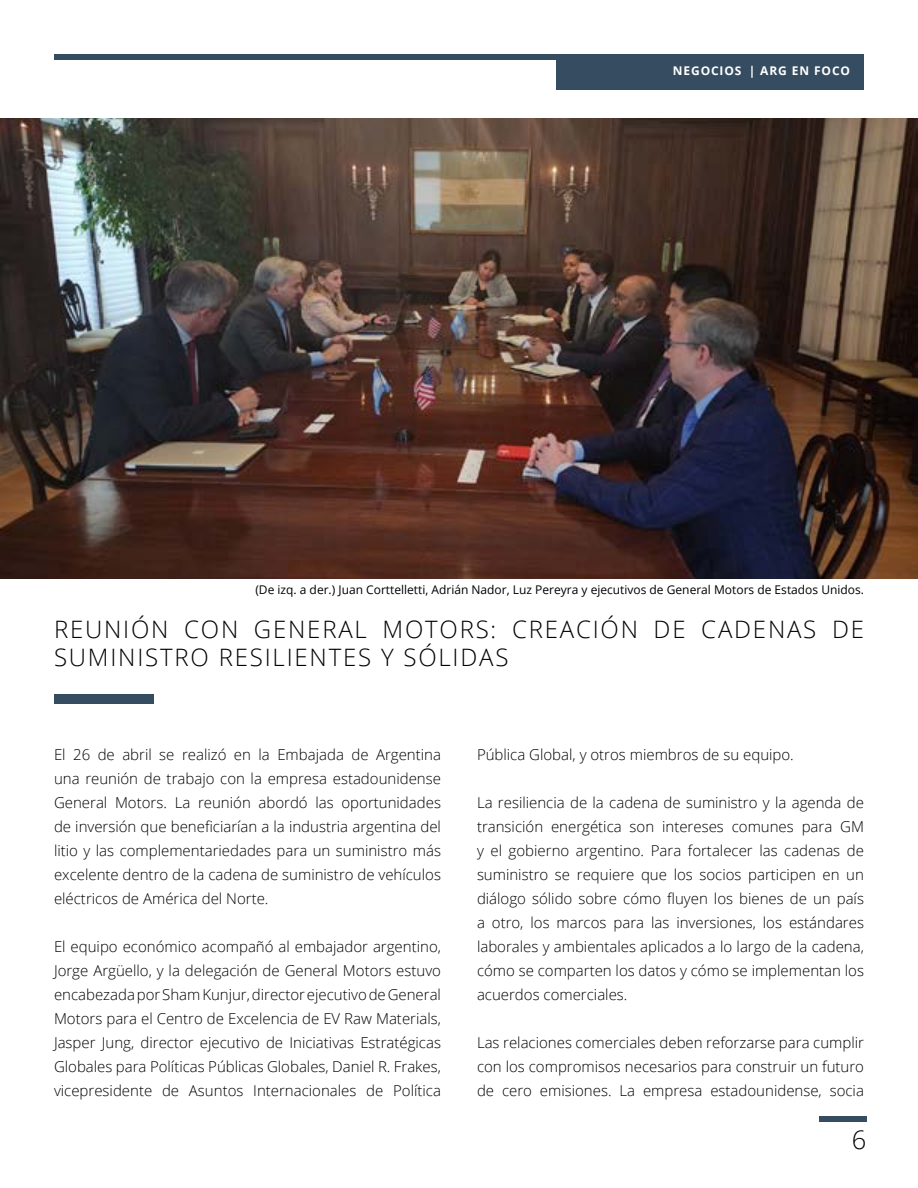
<style>
.page{position:relative;width:918px;height:1188px;background:#fff}
.page>*{position:absolute;margin:0;border:0;box-sizing:border-box;transform-origin:0 0}
.t1{font:300 25.5px "Open Sans";color:#000}
.t2{font:300 24px/28.8px "Open Sans";letter-spacing:.075em;color:#000}
.t3{font:300 15px/24px "Open Sans";color:#000;text-align:justify}
.t4{font:12px "Open Sans";color:#000}
.t5{font:700 12px "Open Sans";letter-spacing:.075em;color:#fff}
</style>
<div class="page">
<div style="left:54px;top:54px;width:810px;height:5px;background:#364d61"></div>
<div style="left:556px;top:54px;width:308px;height:36px;background:#364d61"></div>
<div style="left:819px;top:1116px;width:47px;height:5px;background:#364d61"></div>
<img style="left:0;top:118px;width:918px;height:461px">
<div style="left:54px;top:695px;width:100px;height:9px;background:#364d61"></div>
<p class="t5" style="left:673px;top:62px;width:20px">NEGOCIO</p>
<p class="t5" style="left:735px;top:62px;width:117px">S | ARG EN FOCO</p>
<p class="t4" style="left:255px;top:582px;width:610px">(De izq. a der.) Juan Corttelletti, Adrián Nador, Luz Pereyra y ejecutivos de General Motors de Estados Unidos.</p>
<h2 class="t2" style="left:54px;top:614px;width:812px">REUNIÓN CON GENERAL MOTORS: CREACIÓN DE CADENAS DE<br>SUMINISTRO RESILIENTES Y SÓLIDAS</h2>
<p class="t3" style="left:54px;top:742px;width:389px">El 26 de abril se realizó en la Embajada de Argentina una reunión de trabajo con la empresa estadounidense General Motors. La reunión abordó las oportunidades de inversión que beneficiarían a la industria argentina del litio y las complementariedades para un suministro más excelente dentro de la cadena de suministro de vehículos eléctricos de América del Norte.</p>
<p class="t3" style="left:54px;top:934px;width:389px">El equipo económico acompañó al embajador argentino, Jorge Argüello, y la delegación de General Motors estuvo encabezada por Sham Kunjur, director ejecutivo de General Motors para el Centro de Excelencia de EV Raw Materials, Jasper Jung, director ejecutivo de Iniciativas Estratégicas Globales para Políticas Públicas Globales, Daniel R. Frakes, vicepresidente de Asuntos Internacionales de Política</p>
<p class="t3" style="left:477px;top:742px;width:318px">Pública Global, y otros miembros de su equipo.</p>
<p class="t3" style="left:477px;top:790px;width:389px">La resiliencia de la cadena de suministro y la agenda de transición energética son intereses comunes para GM y el gobierno argentino. Para fortalecer las cadenas de suministro se requiere que los socios participen en un diálogo sólido sobre cómo fluyen los bienes de un país a otro, los marcos para las inversiones, los estándares laborales y ambientales aplicados a lo largo de la cadena, cómo se comparten los datos y cómo se implementan los acuerdos comerciales.</p>
<p class="t3" style="left:477px;top:1030px;width:389px">Las relaciones comerciales deben reforzarse para cumplir con los compromisos necesarios para construir un futuro de cero emisiones. La empresa estadounidense, socia</p>
<h1 class="t1" style="left:852px;top:1122px;width:16px">6</h1>
</div>
